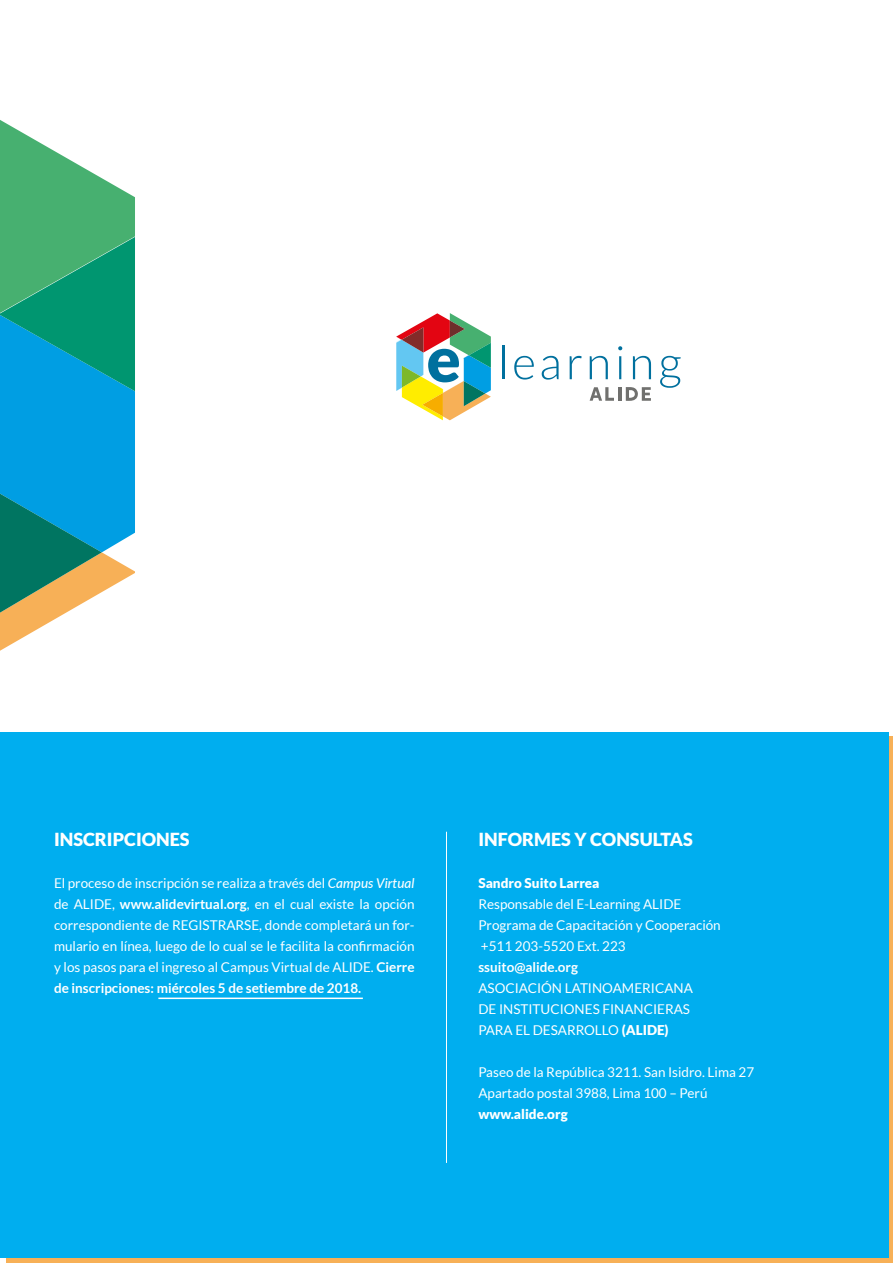
<style>
.page{position:relative;width:893px;height:1263px;background:#fff}
.page>*{position:absolute;margin:0;border:0;box-sizing:border-box;transform-origin:0 0}
.t1{font:900 18px "Lato";color:#fff}
.t2{font:13.5px/21px "Lato";color:#fff;text-align:justify}
.t3{font:900 13.5px "Lato";color:#fff}
.t4{font:700 13.5px "Lato";color:#fff}
.s1{font-weight:500;font-style:italic}
.s2{font-weight:700}
.s3{font-weight:900}
</style>
<div class="page">
<div style="left:0;top:732px;width:888px;height:525px;background:#00aeef"></div>
<hr style="left:502px;top:346px;width:2px;height:33px;background:#00709e">
<svg style="left:514px;top:356px;width:20px;height:24px"></svg>
<svg style="left:542px;top:356px;width:17px;height:24px"></svg>
<svg style="left:570px;top:356px;width:12px;height:23px"></svg>
<svg style="left:590px;top:356px;width:18px;height:23px"></svg>
<svg style="left:618px;top:346px;width:4px;height:33px"></svg>
<svg style="left:633px;top:356px;width:18px;height:23px"></svg>
<svg style="left:660px;top:356px;width:21px;height:32px"></svg>
<svg style="left:396px;top:313px;width:95px;height:107px"></svg>
<svg style="left:590px;top:387px;width:24px;height:14px"></svg>
<hr style="left:618px;top:387px;width:3px;height:14px;background:#70706e">
<svg style="left:626px;top:387px;width:25px;height:14px"></svg>
<hr style="left:446px;top:832px;width:1px;height:331px;background:#fff">
<hr style="left:158px;top:997px;width:205px;height:2px;background:#fff">
<svg style="left:0;top:120px;width:135px;height:531px"></svg>
<p class="t1" style="left:54px;top:828px;width:137px">INSCRIPCIONES</p>
<p class="t2" style="left:54px;top:872px;width:362px">El proceso de inscripción se realiza a través del <span class="s1">Campus Virtual </span>de ALIDE, <span class="s2">www.alidevirtual.org</span>, en el cual existe la opción correspondiente de REGISTRARSE, donde completará un for&shy;mulario en línea, luego de lo cual se le facilita la confirmación y los pasos para el ingreso al Campus Virtual de ALIDE. <span class="s2">Cierre de inscripciones: miércoles 5 de setiembre de 2018.</span></p>
<p class="t1" style="left:478px;top:828px;width:216px">INFORMES Y CONSULTAS</p>
<p class="t3" style="left:478px;top:875px;width:123px">Sandro Suito Larrea</p>
<p class="t2" style="left:478px;top:893px;width:204px">Responsable del E-Learning ALIDE</p>
<p class="t2" style="left:478px;top:914px;width:244px">Programa de Capacitación y Cooperación</p>
<p class="t2" style="left:481px;top:935px;width:146px">+511 203-5520 Ext. 223</p>
<p class="t4" style="left:478px;top:959px;width:101px">ssuito@alide.org</p>
<p class="t2" style="left:478px;top:977px;width:216px">ASOCIACIÓN LATINOAMERICANA</p>
<p class="t2" style="left:478px;top:998px;width:213px">DE INSTITUCIONES FINANCIERAS</p>
<p class="t2" style="left:478px;top:1019px;width:192px">PARA EL DESARROLLO <span class="s3">(ALIDE)</span></p>
<p class="t2" style="left:478px;top:1061px;width:277px">Paseo de la República 3211. San Isidro. Lima 27</p>
<p class="t2" style="left:478px;top:1082px;width:231px">Apartado postal 3988, Lima 100 – Perú</p>
<p class="t3" style="left:478px;top:1106px;width:91px">www.alide.org</p>
</div>
